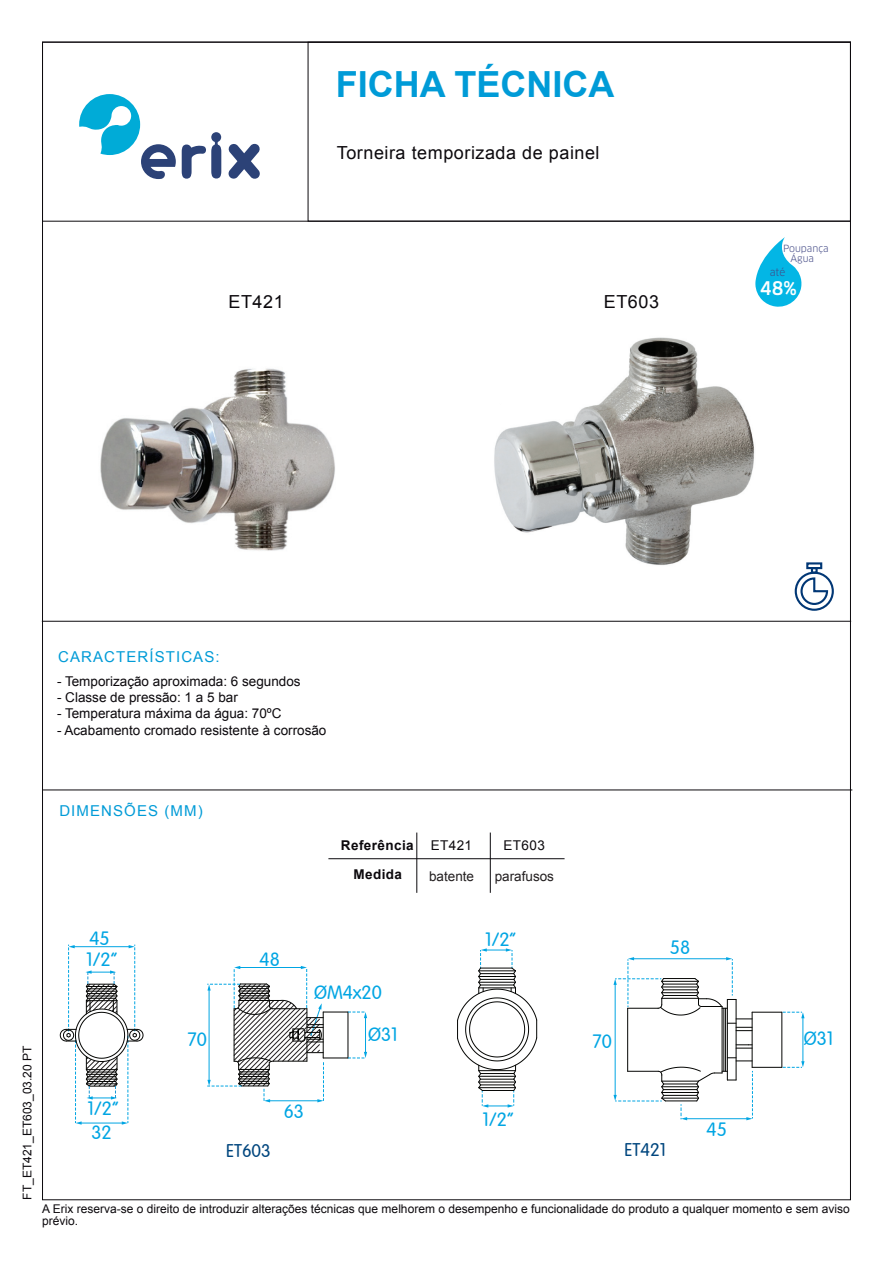
<style>
.page{position:relative;width:893px;height:1263px;background:#fff}
.page>*{position:absolute;margin:0;border:0;box-sizing:border-box;transform-origin:0 0}
.t1{font:700 36px "Arial";color:#009bd7}
.t2{font:300 18.9px "VAG Rounded LT";color:#00a5e3}
.t3{font:500 18.3px "Clan OT";color:#fff}
.t4{font:18px "Arial";letter-spacing:.03em;color:#0c090d}
.t5{font:300 18px "VAG Rounded LT";color:#00467e}
.t6{font:15px "Arial";letter-spacing:.075em;color:#009bd7}
.t7{font:13.5px "Arial";color:#0c090d}
.t8{font:700 13.5px/29.2px "Arial";letter-spacing:.03em;color:#0c090d;text-align:center}
.t9{font:13.5px "Arial";color:#231f20}
.t10{font:12px/12px "Arial";color:#0c090d}
.t11{font:10.35px "Clan OT";color:#434a86}
.t12{font:9.6px/10.2px "Clan OT";color:#434a86}
</style>
<div class="page">
<img style="left:494px;top:337px;width:260px;height:228px">
<svg style="left:182px;top:132px;width:39px;height:47px"></svg>
<svg style="left:228px;top:143px;width:32px;height:36px"></svg>
<svg style="left:79px;top:94px;width:97px;height:85px"></svg>
<div style="left:308px;top:42px;width:543px;height:180px;border:1px solid #0c090d"></div>
<svg style="left:799px;top:576px;width:30px;height:30px"></svg>
<div style="left:795px;top:572px;width:39px;height:39px;border:2px solid #013775;border-radius:50%"></div>
<div style="left:811px;top:567px;width:7px;height:7px;border:2px solid #013775"></div>
<div style="left:806px;top:562px;width:16px;height:7px;border:2px solid #013775"></div>
<hr style="left:42px;top:621px;width:809px;height:1px;background:#0c090d">
<hr style="left:43px;top:789px;width:809px;height:1px;background:#0c090d">
<img style="left:100px;top:368px;width:235px;height:183px">
<hr style="left:752px;top:1012px;width:30px;height:1px;background:#040503">
<hr style="left:782px;top:1012px;width:1px;height:55px;background:#040503">
<hr style="left:752px;top:1067px;width:30px;height:1px;background:#040503">
<hr style="left:752px;top:1012px;width:1px;height:55px;background:#040503">
<hr style="left:803px;top:1017px;width:1px;height:45px;background:#00a5e3">
<svg style="left:783px;top:1061px;width:21px;height:7px"></svg>
<svg style="left:783px;top:1012px;width:21px;height:6px"></svg>
<hr style="left:615px;top:984px;width:1px;height:112px;background:#00a5e3">
<svg style="left:737px;top:1044px;width:15px;height:5px"></svg>
<hr style="left:627px;top:1008px;width:1px;height:63px;background:#040503">
<hr style="left:724px;top:1008px;width:1px;height:63px;background:#040503">
<hr style="left:727px;top:999px;width:1px;height:81px;background:#040503">
<hr style="left:725px;top:1008px;width:1px;height:63px;background:#040503">
<hr style="left:722px;top:1006px;width:1px;height:67px;background:#040503">
<hr style="left:736px;top:999px;width:1px;height:81px;background:#040503">
<svg style="left:613px;top:957px;width:139px;height:74px"></svg>
<svg style="left:613px;top:1057px;width:140px;height:63px"></svg>
<svg style="left:457px;top:948px;width:80px;height:159px"></svg>
<svg style="left:60px;top:945px;width:83px;height:180px"></svg>
<svg style="left:207px;top:966px;width:160px;height:136px"></svg>
<hr style="left:416px;top:832px;width:1px;height:61px;background:#0b090d">
<hr style="left:490px;top:832px;width:1px;height:61px;background:#0b090d">
<hr style="left:328px;top:858px;width:237px;height:1px;background:#0b090d">
<svg style="left:755px;top:237px;width:47px;height:70px"></svg>
<h1 class="t1" style="left:336px;top:61px;width:280px">FICHA TÉCNICA</h1>
<h3 class="t4" style="left:337px;top:141px;width:264px">Torneira temporizada de painel</h3>
<h3 class="t4" style="left:229px;top:290px;width:57px">ET421</h3>
<h3 class="t4" style="left:604px;top:290px;width:57px">ET603</h3>
<p class="t12" style="left:790px;top:243px;width:40px;text-indent:-7px">Poupança<br>Água</p>
<p class="t11" style="left:770px;top:266px;width:17px">até</p>
<h3 class="t3" style="left:760px;top:277px;width:39px">48%</h3>
<p class="t6" style="left:58px;top:647px;width:163px">CARACTERÍSTICAS:</p>
<p class="t7" style="left:57px;top:672px;width:245px">- Temporização aproximada: 6 segundos</p>
<p class="t7" style="left:57px;top:689px;width:182px">- Classe de pressão: 1 a 5 bar</p>
<p class="t7" style="left:57px;top:705px;width:226px">- Temperatura máxima da água: 70ºC</p>
<p class="t7" style="left:57px;top:721px;width:271px">- Acabamento cromado resistente à corrosão</p>
<p class="t6" style="left:59px;top:801px;width:145px">DIMENSÕES (MM)</p>
<p class="t8" style="left:341px;top:831px;width:74px">Referência<br>Medida</p>
<p class="t7" style="left:431px;top:836px;width:43px">ET421</p>
<p class="t9" style="left:429px;top:867px;width:47px">batente</p>
<p class="t7" style="left:503px;top:836px;width:43px">ET603</p>
<p class="t9" style="left:495px;top:867px;width:61px">parafusos</p>
<h2 class="t2" style="left:90px;top:927px;width:22px">45</h2>
<h2 class="t2" style="left:86px;top:948px;width:32px">1/2’’</h2>
<h2 class="t2" style="left:260px;top:948px;width:22px">48</h2>
<h2 class="t2" style="left:314px;top:982px;width:69px">ØM4x20</h2>
<h2 class="t2" style="left:485px;top:928px;width:32px">1/2’’</h2>
<h2 class="t2" style="left:670px;top:937px;width:22px">58</h2>
<p class="t10" style="left:21px;top:1200px;width:156px;rotate:-90deg">FT_ET421_ET603_03.20 PT</p>
<h2 class="t2" style="left:187px;top:1028px;width:21px">70</h2>
<h2 class="t2" style="left:368px;top:1023px;width:31px">Ø31</h2>
<h2 class="t2" style="left:592px;top:1031px;width:21px">70</h2>
<h2 class="t2" style="left:804px;top:1027px;width:31px">Ø31</h2>
<h2 class="t2" style="left:88px;top:1098px;width:32px">1/2’’</h2>
<h2 class="t2" style="left:284px;top:1101px;width:22px">63</h2>
<h2 class="t2" style="left:91px;top:1122px;width:22px">32</h2>
<h2 class="t2" style="left:483px;top:1108px;width:32px">1/2’’</h2>
<h2 class="t2" style="left:707px;top:1119px;width:22px">45</h2>
<h3 class="t5" style="left:226px;top:1141px;width:46px">ET603</h3>
<h3 class="t5" style="left:625px;top:1139px;width:43px">ET421</h3>
<p class="t10" style="left:42px;top:1203px;width:809px">A Erix reserva-se o direito de introduzir alterações técnicas que melhorem o desempenho e funcionalidade do produto a qualquer momento e sem aviso prévio.</p>
</div>
